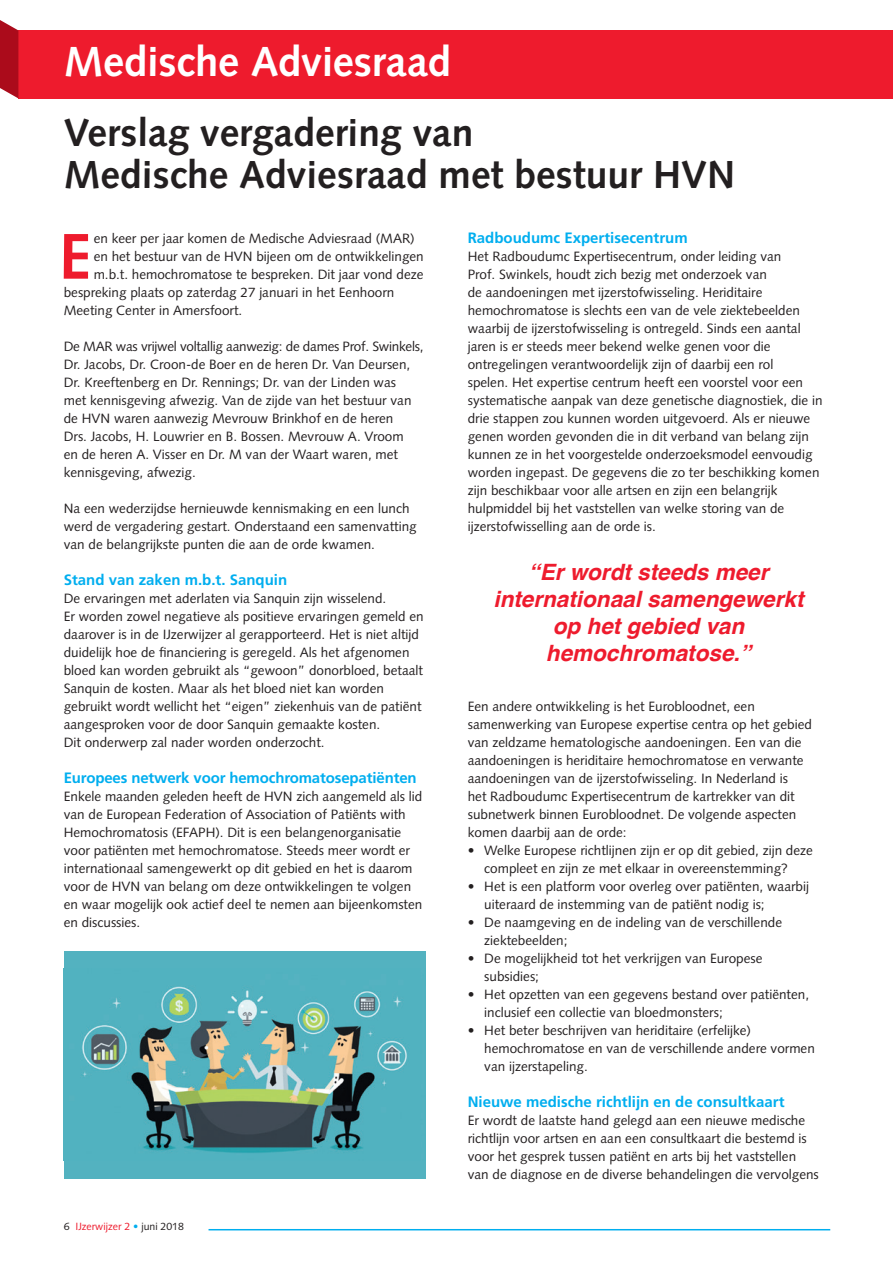
<style>
.page{position:relative;width:893px;height:1263px;background:#fff}
.page>*{position:absolute;margin:0;border:0;box-sizing:border-box;transform-origin:0 0}
.t1{font:700 64.5px "Syntax LT Std";color:#ee1b2d}
.t2{font:700 42px "Syntax LT Std";letter-spacing:-.01em;color:#fff}
.t3{font:700 39px/42px "Syntax LT Std";color:#231f20}
.t4{font:italic 700 22.5px/27px "Helvetica";color:#ee1b2d;text-align:center}
.t5{font:700 15px "Frutiger LT Std";color:#00aeef}
.t6{font:13.5px/18px "Syntax LT Std";color:#231f20}
.t7{font:10.5px "Syntax LT Std";color:#ee1b2d}
.s1{color:#231f20}
.s2{color:#00aeef}
</style>
<div class="page">
<div style="left:18px;top:30px;width:875px;height:68px;background:#ee1b2d"></div>
<svg style="left:0;top:20px;width:18px;height:78px"></svg>
<hr style="left:209px;top:1229px;width:621px;height:1px;background:#00aeef">
<div style="left:64px;top:951px;width:361px;height:228px;background:#53b2c0"></div>
<img style="left:81px;top:986px;width:326px;height:167px">
<h2 class="t2" style="left:64px;top:37px;width:389px">Medische Adviesraad</h2>
<h3 class="t3" style="left:64px;top:112px;width:673px">Verslag vergadering van<br>Medische Adviesraad met bestuur HVN</h3>
<h1 class="t1" style="left:59px;top:219px;width:34px">E</h1>
<p class="t6" style="left:94px;top:229px;width:323px">en keer per jaar komen de Medische Adviesraad (MAR)</p>
<p class="t6" style="left:94px;top:247px;width:332px">en het bestuur van de HVN bijeen om de ontwikkelingen</p>
<p class="t6" style="left:94px;top:265px;width:331px">m.b.t. hemochromatose te bespreken. Dit jaar vond deze</p>
<p class="t6" style="left:64px;top:283px;width:332px">bespreking plaats op zaterdag 27 januari in het Eenhoorn</p>
<p class="t6" style="left:64px;top:301px;width:180px">Meeting Center in Amersfoort.</p>
<p class="t6" style="left:64px;top:337px;width:361px">De MAR was vrijwel voltallig aanwezig: de dames Prof. Swinkels, Dr. Jacobs, Dr. Croon-de Boer en de heren Dr. Van Deursen, Dr. Kreeftenberg en Dr. Rennings; Dr. van der Linden was<br>met kennisgeving afwezig. Van de zijde van het bestuur van de HVN waren aanwezig Mevrouw Brinkhof en de heren<br>Drs. Jacobs, H. Louwrier en B. Bossen. Mevrouw A. Vroom<br>en de heren A. Visser en Dr. M van der Waart waren, met kennisgeving, afwezig.</p>
<p class="t6" style="left:64px;top:499px;width:354px">Na een wederzijdse hernieuwde kennismaking en een lunch werd de vergadering gestart. Onderstaand een samenvatting van de belangrijkste punten die aan de orde kwamen.</p>
<p class="t5" style="left:64px;top:571px;width:225px">Stand van zaken m.b.t. Sanquin</p>
<p class="t6" style="left:64px;top:589px;width:361px">De ervaringen met aderlaten via Sanquin zijn wisselend.<br>Er worden zowel negatieve als positieve ervaringen gemeld en daarover is in de IJzerwijzer al gerapporteerd. Het is niet altijd duidelijk hoe de financiering is geregeld. Als het afgenomen bloed kan worden gebruikt als “gewoon” donorbloed, betaalt Sanquin de kosten. Maar als het bloed niet kan worden gebruikt wordt wellicht het “eigen” ziekenhuis van de patiënt aangesproken voor de door Sanquin gemaakte kosten.<br>Dit onderwerp zal nader worden onderzocht.</p>
<p class="t5" style="left:64px;top:769px;width:354px">Europees netwerk voor hemochromatosepatiënten</p>
<p class="t6" style="left:64px;top:787px;width:360px">Enkele maanden geleden heeft de HVN zich aangemeld als lid van de European Federation of Association of Patiënts with Hemochromatosis (EFAPH). Dit is een belangenorganisatie voor patiënten met hemochromatose. Steeds meer wordt er internationaal samengewerkt op dit gebied en het is daarom voor de HVN van belang om deze ontwikkelingen te volgen en waar mogelijk ook actief deel te nemen aan bijeenkomsten en discussies.</p>
<p class="t7" style="left:64px;top:1220px;width:122px"><span class="s1">6</span> IJzerwijzer 2 <span class="s2">•</span> <span class="s1">juni 2018</span></p>
<p class="t5" style="left:468px;top:229px;width:222px">Radboudumc Expertisecentrum</p>
<p class="t6" style="left:468px;top:247px;width:356px">Het Radboudumc Expertisecentrum, onder leiding van<br>Prof. Swinkels, houdt zich bezig met onderzoek van<br>de aandoeningen met ijzerstofwisseling. Heriditaire hemochromatose is slechts een van de vele ziektebeelden waarbij de ijzerstofwisseling is ontregeld. Sinds een aantal jaren is er steeds meer bekend welke genen voor die ontregelingen verantwoordelijk zijn of daarbij een rol<br>spelen. Het expertise centrum heeft een voorstel voor een systematische aanpak van deze genetische diagnostiek, die in drie stappen zou kunnen worden uitgevoerd. Als er nieuwe genen worden gevonden die in dit verband van belang zijn kunnen ze in het voorgestelde onderzoeksmodel eenvoudig worden ingepast. De gegevens die zo ter beschikking komen zijn beschikbaar voor alle artsen en zijn een belangrijk hulpmiddel bij het vaststellen van welke storing van de ijzerstofwisselling aan de orde is.</p>
<h3 class="t4" style="left:493px;top:559px;width:312px">“Er wordt steeds meer internationaal samengewerkt op het gebied van hemochromatose.”</h3>
<p class="t6" style="left:468px;top:697px;width:346px">Een andere ontwikkeling is het Eurobloodnet, een samenwerking van Europese expertise centra op het gebied van zeldzame hematologische aandoeningen. Een van die aandoeningen is heriditaire hemochromatose en verwante aandoeningen van de ijzerstofwisseling. In Nederland is<br>het Radboudumc Expertisecentrum de kartrekker van dit subnetwerk binnen Eurobloodnet. De volgende aspecten komen daarbij aan de orde:</p>
<p class="t6" style="left:484px;top:841px;width:330px;text-indent:-16px">• Welke Europese richtlijnen zijn er op dit gebied, zijn deze compleet en zijn ze met elkaar in overeenstemming?</p>
<p class="t6" style="left:484px;top:877px;width:326px;text-indent:-16px">• Het is een platform voor overleg over patiënten, waarbij uiteraard de instemming van de patiënt nodig is;</p>
<p class="t6" style="left:484px;top:913px;width:299px;text-indent:-16px">• De naamgeving en de indeling van de verschillende ziektebeelden;</p>
<p class="t6" style="left:484px;top:949px;width:280px;text-indent:-16px">• De mogelijkheid tot het verkrijgen van Europese subsidies;</p>
<p class="t6" style="left:484px;top:985px;width:326px;text-indent:-16px">• Het opzetten van een gegevens bestand over patiënten, inclusief een collectie van bloedmonsters;</p>
<p class="t6" style="left:484px;top:1021px;width:332px;text-indent:-16px">• Het beter beschrijven van heriditaire (erfelijke) hemochromatose en van de verschillende andere vormen van ijzerstapeling.</p>
<p class="t5" style="left:468px;top:1093px;width:318px">Nieuwe medische richtlijn en de consultkaart</p>
<p class="t6" style="left:468px;top:1111px;width:353px">Er wordt de laatste hand gelegd aan een nieuwe medische richtlijn voor artsen en aan een consultkaart die bestemd is voor het gesprek tussen patiënt en arts bij het vaststellen van de diagnose en de diverse behandelingen die vervolgens</p>
</div>
